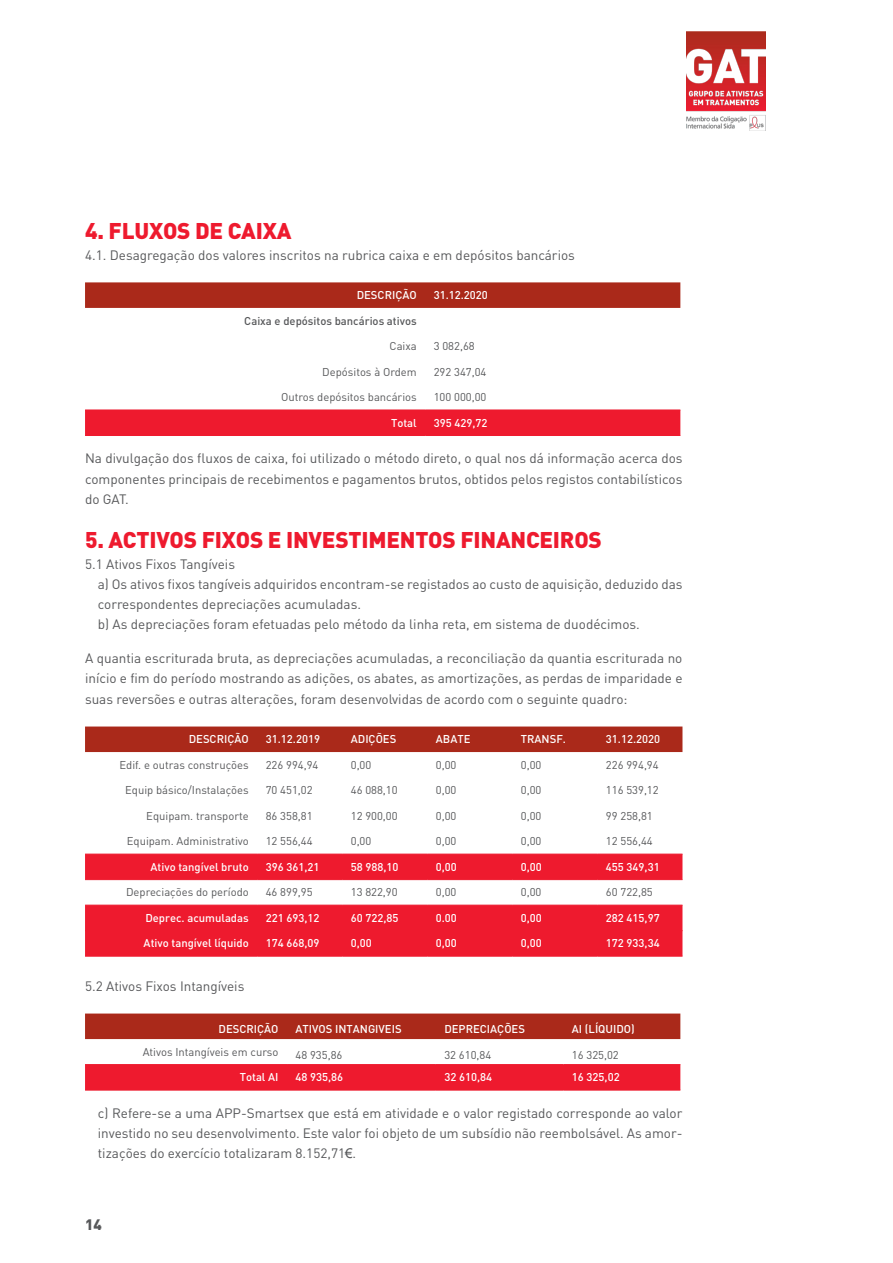
<style>
.page{position:relative;width:893px;height:1263px;background:#fff}
.page>*{position:absolute;margin:0;border:0;box-sizing:border-box;transform-origin:0 0}
.t1{font:900 22.5px "DIN Black";letter-spacing:-.01em;color:#ee1a2e}
.t2{font:900 15px "DIN Black";color:#57585a}
.t3{font:13.5px/20.2px "DIN";color:#57585a;text-align:justify}
.t4{font:11.25px "DIN";color:#57585a}
.t5{font:500 11.25px "DIN Medium";color:#fff}
.t6{font:500 11.25px "DIN Medium";color:#57585a}
.s1{font-family:"Arial"}
</style>
<div class="page">
<img style="left:687px;top:32px;width:78px;height:98px">
<svg style="left:85px;top:282px;width:595px;height:26px;background:#ab2c1e"></svg>
<div style="left:85px;top:411px;width:595px;height:24px;background:#ee1a2e"></div>
<hr style="left:85px;top:410px;width:340px;height:1px;background:#ee1a2e">
<hr style="left:425px;top:410px;width:255px;height:1px;background:#ee1a2e">
<hr style="left:85px;top:435px;width:340px;height:1px;background:#ee1a2e">
<hr style="left:425px;top:435px;width:255px;height:1px;background:#ee1a2e">
<div style="left:85px;top:726px;width:597px;height:26px;background:#aa291a"></div>
<svg style="left:85px;top:855px;width:597px;height:101px;fill:#ee1a2e"></svg>
<hr style="left:85px;top:854px;width:172px;height:1px;background:#ee1a2e">
<hr style="left:257px;top:854px;width:85px;height:1px;background:#ee1a2e">
<hr style="left:342px;top:854px;width:85px;height:1px;background:#ee1a2e">
<hr style="left:427px;top:854px;width:85px;height:1px;background:#ee1a2e">
<hr style="left:512px;top:854px;width:85px;height:1px;background:#ee1a2e">
<hr style="left:597px;top:854px;width:85px;height:1px;background:#ee1a2e">
<hr style="left:85px;top:879px;width:172px;height:1px;background:#ee1a2e">
<hr style="left:257px;top:879px;width:85px;height:1px;background:#ee1a2e">
<hr style="left:342px;top:879px;width:85px;height:1px;background:#ee1a2e">
<hr style="left:427px;top:879px;width:85px;height:1px;background:#ee1a2e">
<hr style="left:512px;top:879px;width:85px;height:1px;background:#ee1a2e">
<hr style="left:597px;top:879px;width:85px;height:1px;background:#ee1a2e">
<hr style="left:85px;top:905px;width:172px;height:1px;background:#ee1a2e">
<hr style="left:257px;top:905px;width:85px;height:1px;background:#ee1a2e">
<hr style="left:342px;top:905px;width:85px;height:1px;background:#ee1a2e">
<hr style="left:427px;top:905px;width:85px;height:1px;background:#ee1a2e">
<hr style="left:512px;top:905px;width:85px;height:1px;background:#ee1a2e">
<hr style="left:597px;top:905px;width:85px;height:1px;background:#ee1a2e">
<hr style="left:85px;top:930px;width:172px;height:1px;background:#ee1a2e">
<hr style="left:257px;top:930px;width:85px;height:1px;background:#ee1a2e">
<hr style="left:342px;top:930px;width:85px;height:1px;background:#ee1a2e">
<hr style="left:427px;top:930px;width:85px;height:1px;background:#ee1a2e">
<hr style="left:512px;top:930px;width:85px;height:1px;background:#ee1a2e">
<hr style="left:597px;top:930px;width:85px;height:1px;background:#ee1a2e">
<hr style="left:85px;top:956px;width:172px;height:1px;background:#ee1a2e">
<hr style="left:257px;top:956px;width:85px;height:1px;background:#ee1a2e">
<hr style="left:342px;top:956px;width:85px;height:1px;background:#ee1a2e">
<hr style="left:427px;top:956px;width:85px;height:1px;background:#ee1a2e">
<hr style="left:512px;top:956px;width:85px;height:1px;background:#ee1a2e">
<hr style="left:597px;top:956px;width:85px;height:1px;background:#ee1a2e">
<div style="left:85px;top:1013px;width:595px;height:26px;background:#aa291a"></div>
<div style="left:85px;top:1065px;width:595px;height:25px;background:#ee1a2e"></div>
<hr style="left:85px;top:1064px;width:202px;height:1px;background:#ee1a2e">
<hr style="left:287px;top:1064px;width:149px;height:1px;background:#ee1a2e">
<hr style="left:436px;top:1064px;width:127px;height:1px;background:#ee1a2e">
<hr style="left:563px;top:1064px;width:117px;height:1px;background:#ee1a2e">
<hr style="left:85px;top:1090px;width:202px;height:1px;background:#ee1a2e">
<hr style="left:287px;top:1090px;width:149px;height:1px;background:#ee1a2e">
<hr style="left:436px;top:1090px;width:127px;height:1px;background:#ee1a2e">
<hr style="left:563px;top:1090px;width:117px;height:1px;background:#ee1a2e">
<p class="t1" style="left:85px;top:216px;width:208px">4. FLUXOS DE CAIXA</p>
<p class="t3" style="left:85px;top:244px;width:491px">4.1. Desagregação dos valores inscritos na rubrica caixa e em depósitos bancários</p>
<p class="t5" style="left:357px;top:288px;width:62px">DESCRIÇÃO</p>
<p class="t5" style="left:434px;top:288px;width:56px">31.12.2020</p>
<p class="t6" style="left:244px;top:313px;width:174px">Caixa e depósitos bancários ativos</p>
<p class="t4" style="left:389px;top:339px;width:29px">Caixa</p>
<p class="t4" style="left:434px;top:339px;width:43px">3 082,68</p>
<p class="t4" style="left:322px;top:365px;width:96px">Depósitos à Ordem</p>
<p class="t4" style="left:434px;top:365px;width:54px">292 347,04</p>
<p class="t4" style="left:281px;top:390px;width:137px">Outros depósitos bancários</p>
<p class="t4" style="left:434px;top:390px;width:54px">100 000,00</p>
<p class="t5" style="left:391px;top:415px;width:27px">Total</p>
<p class="t5" style="left:434px;top:415px;width:55px">395 429,72</p>
<p class="t3" style="left:85px;top:448px;width:599px">Na divulgação dos fluxos de caixa, foi utilizado o método direto, o qual nos dá informação acerca dos componentes principais de recebimentos e pagamentos brutos, obtidos pelos registos contabilísticos do GAT.</p>
<p class="t1" style="left:85px;top:525px;width:518px">5. ACTIVOS FIXOS E INVESTIMENTOS FINANCEIROS</p>
<p class="t3" style="left:85px;top:553px;width:151px">5.1 Ativos Fixos Tangíveis</p>
<p class="t3" style="left:98px;top:574px;width:586px">a) Os ativos fixos tangíveis adquiridos encontram-se registados ao custo de aquisição, deduzido das correspondentes depreciações acumuladas.</p>
<p class="t3" style="left:98px;top:614px;width:544px">b) As depreciações foram efetuadas pelo método da linha reta, em sistema de duodécimos.</p>
<p class="t3" style="left:85px;top:648px;width:599px">A quantia escriturada bruta, as depreciações acumuladas, a reconciliação da quantia escriturada no início e fim do período mostrando as adições, os abates, as amortizações, as perdas de imparidade e suas reversões e outras alterações, foram desenvolvidas de acordo com o seguinte quadro:</p>
<p class="t5" style="left:189px;top:732px;width:62px">DESCRIÇÃO</p>
<p class="t5" style="left:266px;top:732px;width:56px">31.12.2019</p>
<p class="t5" style="left:351px;top:732px;width:47px">ADIÇÕES</p>
<p class="t5" style="left:436px;top:732px;width:36px">ABATE</p>
<p class="t5" style="left:521px;top:732px;width:47px">TRANSF.</p>
<p class="t5" style="left:606px;top:732px;width:56px">31.12.2020</p>
<p class="t4" style="left:120px;top:758px;width:131px">Edif. e outras construções</p>
<p class="t4" style="left:266px;top:758px;width:54px">226 994,94</p>
<p class="t4" style="left:351px;top:758px;width:22px">0,00</p>
<p class="t4" style="left:436px;top:758px;width:22px">0,00</p>
<p class="t4" style="left:521px;top:758px;width:22px">0,00</p>
<p class="t4" style="left:606px;top:758px;width:54px">226 994,94</p>
<p class="t4" style="left:125px;top:783px;width:125px">Equip básico/Instalações</p>
<p class="t4" style="left:266px;top:783px;width:48px">70 451,02</p>
<p class="t4" style="left:351px;top:783px;width:48px">46 088,10</p>
<p class="t4" style="left:436px;top:783px;width:22px">0,00</p>
<p class="t4" style="left:521px;top:783px;width:22px">0,00</p>
<p class="t4" style="left:606px;top:783px;width:54px">116 539,12</p>
<p class="t4" style="left:146px;top:809px;width:104px">Equipam. transporte</p>
<p class="t4" style="left:266px;top:809px;width:48px">86 358,81</p>
<p class="t4" style="left:351px;top:809px;width:48px">12 900,00</p>
<p class="t4" style="left:436px;top:809px;width:22px">0,00</p>
<p class="t4" style="left:521px;top:809px;width:22px">0,00</p>
<p class="t4" style="left:606px;top:809px;width:48px">99 258,81</p>
<p class="t4" style="left:127px;top:834px;width:123px">Equipam. Administrativo</p>
<p class="t4" style="left:266px;top:834px;width:48px">12 556,44</p>
<p class="t4" style="left:351px;top:834px;width:22px">0,00</p>
<p class="t4" style="left:436px;top:834px;width:22px">0,00</p>
<p class="t4" style="left:521px;top:834px;width:22px">0,00</p>
<p class="t4" style="left:606px;top:834px;width:48px">12 556,44</p>
<p class="t5" style="left:151px;top:860px;width:100px">Ativo tangível bruto</p>
<p class="t5" style="left:266px;top:860px;width:55px">396 361,21</p>
<p class="t5" style="left:351px;top:860px;width:49px">58 988,10</p>
<p class="t5" style="left:436px;top:860px;width:23px">0,00</p>
<p class="t5" style="left:521px;top:860px;width:23px">0,00</p>
<p class="t5" style="left:606px;top:860px;width:55px">455 349,31</p>
<p class="t4" style="left:126px;top:885px;width:124px">Depreciações do período</p>
<p class="t4" style="left:266px;top:885px;width:48px">46 899,95</p>
<p class="t4" style="left:351px;top:885px;width:48px">13 822,90</p>
<p class="t4" style="left:436px;top:885px;width:22px">0,00</p>
<p class="t4" style="left:521px;top:885px;width:22px">0,00</p>
<p class="t4" style="left:606px;top:885px;width:48px">60 722,85</p>
<p class="t5" style="left:145px;top:911px;width:105px">Deprec. acumuladas</p>
<p class="t5" style="left:266px;top:911px;width:55px">221 693,12</p>
<p class="t5" style="left:351px;top:911px;width:49px">60 722,85</p>
<p class="t5" style="left:436px;top:911px;width:23px">0.00</p>
<p class="t5" style="left:521px;top:911px;width:23px">0,00</p>
<p class="t5" style="left:606px;top:911px;width:55px">282 415,97</p>
<p class="t5" style="left:144px;top:936px;width:107px">Ativo tangível líquido</p>
<p class="t5" style="left:266px;top:936px;width:55px">174 668,09</p>
<p class="t5" style="left:351px;top:936px;width:23px">0,00</p>
<p class="t5" style="left:436px;top:936px;width:23px">0,00</p>
<p class="t5" style="left:521px;top:936px;width:23px">0,00</p>
<p class="t5" style="left:606px;top:936px;width:55px">172 933,34</p>
<p class="t3" style="left:85px;top:975px;width:161px">5.2 Ativos Fixos Intangíveis</p>
<p class="t5" style="left:218px;top:1022px;width:62px">DESCRIÇÃO</p>
<p class="t5" style="left:296px;top:1022px;width:108px">ATIVOS INTANGIVEIS</p>
<p class="t5" style="left:444px;top:1022px;width:82px">DEPRECIAÇÕES</p>
<p class="t5" style="left:572px;top:1022px;width:64px">AI (LÍQUIDO)</p>
<p class="t4" style="left:143px;top:1045px;width:137px">Ativos Intangíveis em curso</p>
<p class="t4" style="left:296px;top:1047px;width:48px">48 935,86</p>
<p class="t4" style="left:444px;top:1047px;width:48px">32 610,84</p>
<p class="t4" style="left:572px;top:1047px;width:48px">16 325,02</p>
<p class="t5" style="left:240px;top:1070px;width:40px">Total AI</p>
<p class="t5" style="left:296px;top:1070px;width:49px">48 935,86</p>
<p class="t5" style="left:444px;top:1070px;width:49px">32 610,84</p>
<p class="t5" style="left:572px;top:1070px;width:49px">16 325,02</p>
<p class="t3" style="left:98px;top:1102px;width:586px">c) Refere-se a uma APP-Smartsex que está em atividade e o valor registado corresponde ao valor investido no seu desenvolvimento. Este valor foi objeto de um subsídio não reembolsável. As amor&shy;tizações do exercício totalizaram 8.152,71<span class="s1">€</span>.</p>
<p class="t2" style="left:85px;top:1214px;width:18px">14</p>
</div>
